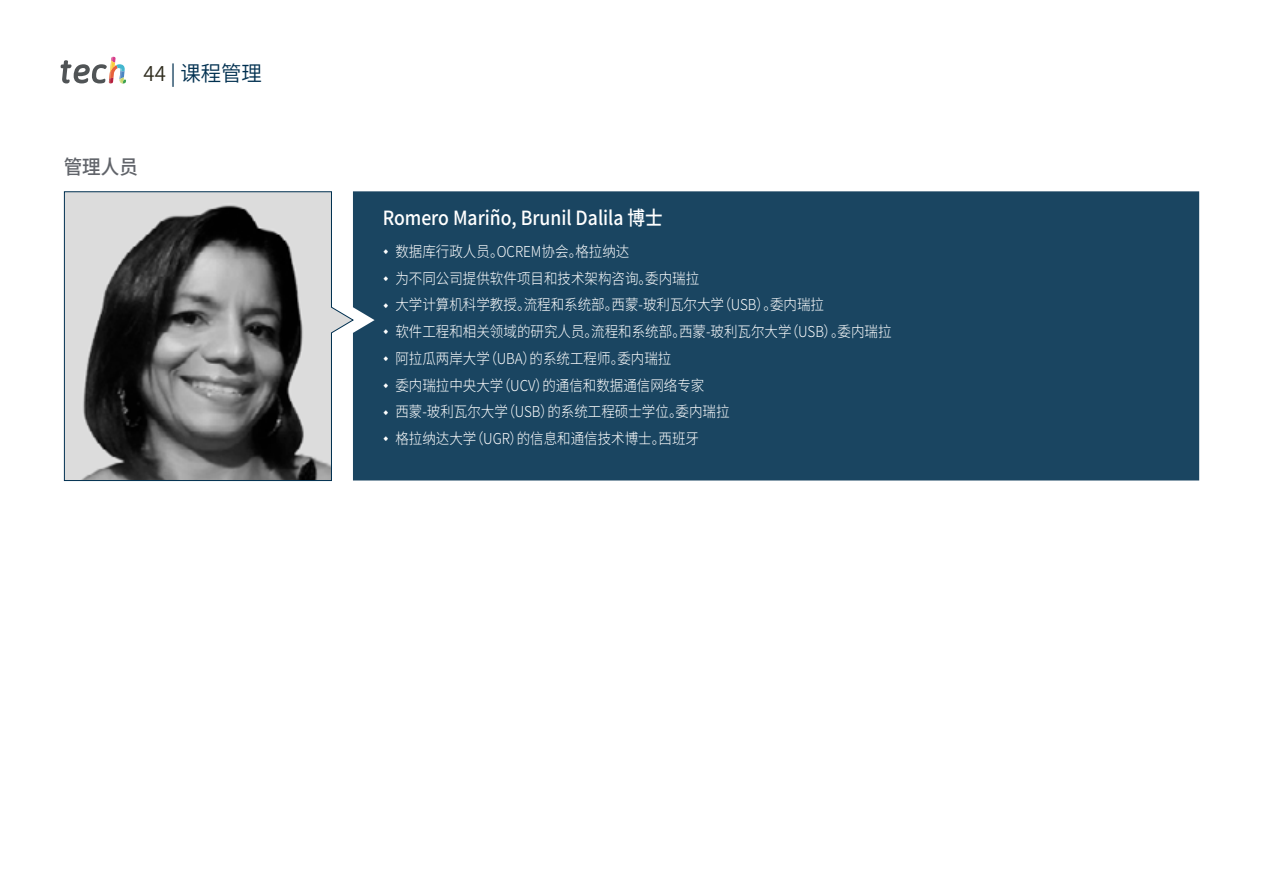
<style>
.page{position:relative;width:1263px;height:893px;background:#fff}
.page>*{position:absolute;margin:0;border:0;box-sizing:border-box;transform-origin:0 0}
.t1{font:21px "Source Han Sans CN";color:#003050}
.t2{font:500 19.5px "Source Han Sans CN";color:#fff;scale:.9 1}
.t3{font:500 19.5px "Source Han Sans CN";color:#61646a;scale:.95 1}
.t4{font:300 15px/26.7px "Source Han Sans CN";color:#fff;scale:.9 1}
.s1{color:#312e20}
</style>
<div class="page">
<svg style="left:61px;top:57px;width:65px;height:27px"></svg>
<div style="left:354px;top:191px;width:845px;height:289px;background:#1a4561"></div>
<svg style="left:64px;top:191px;width:290px;height:290px;background:#838485"></svg>
<svg style="left:384px;top:249px;width:4px;height:5px"></svg>
<svg style="left:384px;top:276px;width:4px;height:5px"></svg>
<svg style="left:384px;top:303px;width:4px;height:5px"></svg>
<svg style="left:384px;top:330px;width:4px;height:5px"></svg>
<svg style="left:384px;top:356px;width:4px;height:5px"></svg>
<svg style="left:384px;top:383px;width:4px;height:5px"></svg>
<svg style="left:384px;top:410px;width:4px;height:5px"></svg>
<svg style="left:384px;top:437px;width:4px;height:5px"></svg>
<h1 class="t1" style="left:144px;top:61px;width:120px"><span class="s1">44</span> | 课程管理</h1>
<h2 class="t3" style="left:64px;top:155px;width:80px">管理人员</h2>
<h2 class="t2" style="left:383px;top:207px;width:313px">Romero Mariño, Brunil Dalila 博士</h2>
<p class="t4" style="left:395px;top:238px;width:553px">数据库行政人员。OCREM协会。格拉纳达<br>为不同公司提供软件项目和技术架构咨询。委内瑞拉<br>大学计算机科学教授。流程和系统部。西蒙-玻利瓦尔大学（USB）。委内瑞拉<br>软件工程和相关领域的研究人员。流程和系统部。西蒙-玻利瓦尔大学（USB）。委内瑞拉阿拉瓜两岸大学（UBA）的系统工程师。委内瑞拉<br>委内瑞拉中央大学（UCV）的通信和数据通信网络专家<br>西蒙-玻利瓦尔大学（USB）的系统工程硕士学位。委内瑞拉<br>格拉纳达大学（UGR）的信息和通信技术博士。西班牙</p>
</div>
